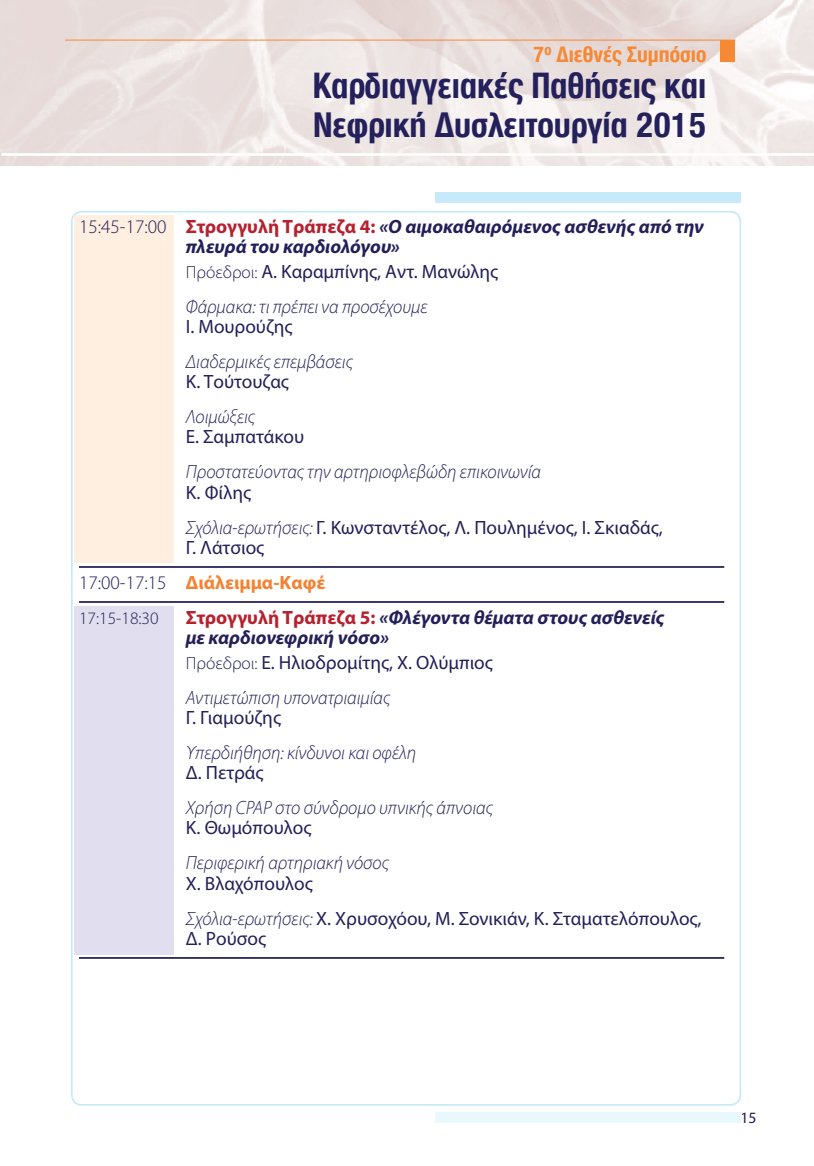
<style>
.page{position:relative;width:814px;height:1166px;background:#fff}
.page>*{position:absolute;margin:0;border:0;box-sizing:border-box;transform-origin:0 0}
.t1{font:700 condensed 37.62px "Helvetica Neue Greek";color:#24205c}
.t2{font:700 condensed 36.57px "Helvetica Neue Greek";color:#24205c}
.t3{font:700 condensed 23.1px "Helvetica Neue Greek";color:#f68933}
.t4{font:italic 300 19.25px/35px "Myriad Pro";color:#231f59;scale:.95 1}
.t5{font:19.25px/35px "Myriad Pro";color:#231f59}
.t6{font:italic 700 19.25px/20.1px "Myriad Pro";color:#231f59}
.t7{font:700 19.25px/35px "Myriad Pro";color:#f58232}
.t8{font:300 17.5px "Myriad Pro";color:#231f59}
.t9{font:15.75px "Myriad Pro";color:#231f59}
.s1{font-weight:300;font-style:normal}
.s2{font-style:normal;color:#b7202e}
.s3{font-style:normal;font-size:17.5px}
.s4{font-weight:400;font-style:normal}
.s5{font-weight:300;font-style:italic}
.s6{font-weight:400;color:#231f59}
.s7{font-weight:300;color:#231f59}
</style>
<div class="page">
<hr style="left:65px;top:40px;width:670px;height:1px;background:#f68933">
<div style="left:720px;top:40px;width:15px;height:22px;background:#f68933"></div>
<div style="left:435px;top:192px;width:305px;height:10px;background:#c7eafb"></div>
<div style="left:435px;top:1112px;width:305px;height:10px;background:#e9f7fe"></div>
<div style="left:74px;top:216px;width:100px;height:347px;background:#ffefe1"></div>
<div style="left:74px;top:606px;width:100px;height:349px;background:#e0deef"></div>
<hr style="left:79px;top:566px;width:645px;height:2px;background:#231f59">
<hr style="left:79px;top:601px;width:645px;height:2px;background:#231f59">
<hr style="left:79px;top:957px;width:645px;height:2px;background:#231f59">
<p class="t3" style="left:533px;top:42px;width:175px">7<sup>o</sup> Διεθνές Συμπόσιο</p>
<h1 class="t1" style="left:313px;top:65px;width:395px">Καρδιαγγειακές Παθήσεις και</h1>
<h2 class="t2" style="left:313px;top:106px;width:395px">Νεφρική Δυσλειτουργία 2015</h2>
<p class="t6" style="left:186px;top:216px;width:519px;text-indent:-107px"><span class="s1">15:45-17:00</span> <span class="s2">Στρογγυλή Τράπεζα 4:</span> «Ο αιμοκαθαιρόμενος ασθενής από την πλευρά του καρδιολόγου»</p>
<p class="t4" style="left:186px;top:254px;width:330px"><span class="s3">Πρόεδροι:</span> <span class="s4">A. Kαραμπίνης, Aντ. Mανώλης<br></span>Φάρμακα: τι πρέπει να προσέχουμε</p>
<p class="t5" style="left:186px;top:309px;width:108px">I. Mουρούζης</p>
<p class="t4" style="left:186px;top:344px;width:177px">Διαδερμικές επεμβάσεις</p>
<p class="t5" style="left:186px;top:364px;width:105px">Κ. Tούτουζας</p>
<p class="t4" style="left:186px;top:399px;width:74px">Λοιμώξεις</p>
<p class="t5" style="left:186px;top:419px;width:120px">E. Σαμπατάκου</p>
<p class="t4" style="left:186px;top:454px;width:375px">Προστατεύοντας την αρτηριοφλεβώδη επικοινωνία</p>
<p class="t5" style="left:186px;top:474px;width:478px">K. Φίλης<br><span class="s5">Σχόλια-ερωτήσεις:</span> Γ. Κωνσταντέλος, Λ. Πουλημένος, Ι. Σκιαδάς,</p>
<p class="t7" style="left:79px;top:529px;width:248px;text-indent:107px"><span class="s6">Γ. Λάτσιος<br></span><span class="s7">17:00-17:15</span> Διάλειμμα-Καφέ</p>
<p class="t8" style="left:79px;top:607px;width:81px">17:15-18:30</p>
<p class="t6" style="left:186px;top:606px;width:480px"><span class="s2">Στρογγυλή Τράπεζα 5:</span> «Φλέγοντα θέματα στους ασθενείς με καρδιονεφρική νόσο»</p>
<p class="t4" style="left:186px;top:645px;width:324px"><span class="s3">Πρόεδροι:</span> <span class="s4">E. Ηλιοδρομίτης, Χ. Ολύμπιος<br></span>Αντιμετώπιση υπονατριαιμίας</p>
<p class="t5" style="left:186px;top:700px;width:97px">Γ. Γιαμούζης</p>
<p class="t4" style="left:186px;top:735px;width:244px">Υπερδιήθηση: κίνδυνοι και οφέλη</p>
<p class="t5" style="left:186px;top:755px;width:79px">Δ. Πετράς</p>
<p class="t4" style="left:186px;top:790px;width:324px">Χρήση CPAP στο σύνδρομο υπνικής άπνοιας</p>
<p class="t5" style="left:186px;top:810px;width:127px">Κ. Θωμόπουλος</p>
<p class="t4" style="left:186px;top:845px;width:215px">Περιφερική αρτηριακή νόσος</p>
<p class="t5" style="left:186px;top:865px;width:517px">Χ. Βλαχόπουλος<br><span class="s5">Σχόλια-ερωτήσεις:</span> Χ. Χρυσοχόου, Μ. Σονικιάν, Κ. Σταματελόπουλος,</p>
<p class="t5" style="left:186px;top:920px;width:82px">Δ. Ρούσος</p>
<p class="t9" style="left:740px;top:1107px;width:18px">15</p>
</div>
